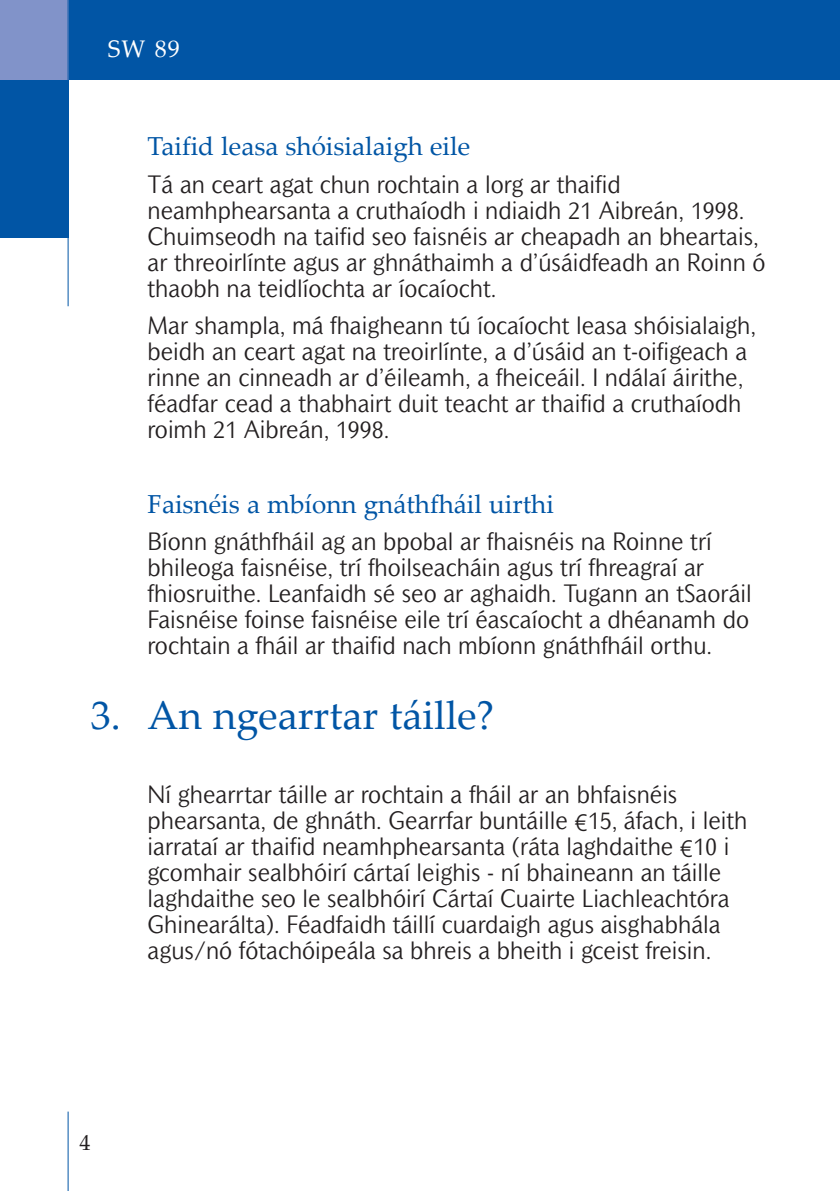
<style>
.page{position:relative;width:840px;height:1191px;background:#fff}
.page>*{position:absolute;margin:0;border:0;box-sizing:border-box;transform-origin:0 0}
.t1{font:40px "Palatino Linotype";color:#0155a5}
.t2{font:26px "Palatino Linotype";color:#0155a5}
.t3{font:300 24px/26px "Mahsuri Sans";color:#231f20}
.t4{font:24px "Palatino Linotype";color:#fff}
.t5{font:22px "Palatino Linotype";color:#231f20}
.s1{font-family:"Frutiger"}
</style>
<div class="page">
<div style="left:68px;top:0;width:771px;height:79px;background:#0155a5"></div>
<div style="left:0;top:79px;width:68px;height:159px;background:#0155a5"></div>
<hr style="left:68px;top:1111px;width:1px;height:80px;background:#0155a5">
<div style="left:0;top:0;width:68px;height:79px;background:#8193c9"></div>
<hr style="left:68px;top:0;width:1px;height:306px;background:#0155a5">
<p class="t4" style="left:108px;top:40px;width:73px">SW 89</p>
<p class="t2" style="left:147px;top:136px;width:324px">Taifid leasa shóisialaigh eile</p>
<p class="t3" style="left:147px;top:173px;width:619px">Tá an ceart agat chun rochtain a lorg ar thaifid neamhphearsanta a cruthaíodh i ndiaidh 21 Aibreán, 1998.<br>Chuimseodh na taifid seo faisnéis ar cheapadh an bheartais, ar threoirlínte agus ar ghnáthaimh a d’úsáidfeadh an Roinn ó thaobh na teidlíochta ar íocaíocht.</p>
<p class="t3" style="left:147px;top:314px;width:609px">Mar shampla, má fhaigheann tú íocaíocht leasa shóisialaigh, beidh an ceart agat na treoirlínte, a d’úsáid an t-oifigeach a rinne an cinneadh ar d’éileamh, a fheiceáil. I ndálaí áirithe, féadfar cead a thabhairt duit teacht ar thaifid a cruthaíodh roimh 21 Aibreán, 1998.</p>
<p class="t2" style="left:147px;top:493px;width:407px">Faisnéis a mbíonn gnáthfháil uirthi</p>
<p class="t3" style="left:147px;top:530px;width:605px">Bíonn gnáthfháil ag an bpobal ar fhaisnéis na Roinne trí bhileoga faisnéise, trí fhoilseacháin agus trí fhreagraí ar fhiosruithe. Leanfaidh sé seo ar aghaidh. Tugann an tSaoráil Faisnéise foinse faisnéise eile trí éascaíocht a dhéanamh do rochtain a fháil ar thaifid nach mbíonn gnáthfháil orthu.</p>
<h1 class="t1" style="left:91px;top:699px;width:405px">3. An ngearrtar táille?</h1>
<p class="t3" style="left:147px;top:783px;width:601px">Ní ghearrtar táille ar rochtain a fháil ar an bhfaisnéis phearsanta, de ghnáth. Gearrfar buntáille <span class="s1">€</span>15, áfach, i leith iarrataí ar thaifid neamhphearsanta (ráta laghdaithe <span class="s1">€</span>10 i gcomhair sealbhóirí cártaí leighis - ní bhaineann an táille laghdaithe seo le sealbhóirí Cártaí Cuairte Liachleachtóra Ghinearálta). Féadfaidh táillí cuardaigh agus aisghabhála agus/nó fótachóipeála sa bhreis a bheith i gceist freisin.</p>
<p class="t5" style="left:79px;top:1134px;width:12px">4</p>
</div>
